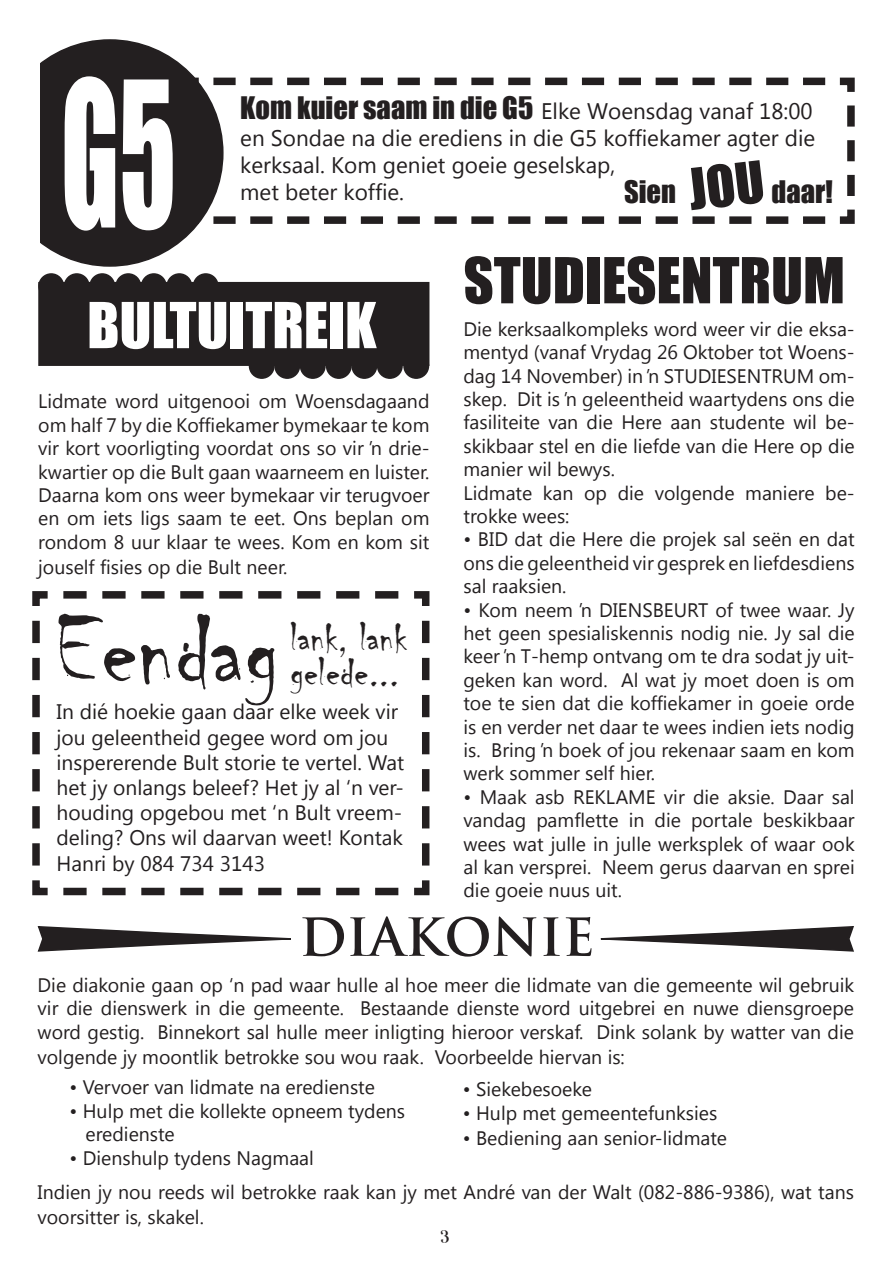
<style>
.page{position:relative;width:893px;height:1263px;background:#fff}
.page>*{position:absolute;margin:0;border:0;box-sizing:border-box;transform-origin:0 0}
.t1{font:187.2px "Impact";color:#fff;scale:.57 1}
.t2{font:108px "Chiller";color:#231f20}
.t3{font:58.5px "Impact";color:#231f20}
.t4{font:58.5px "Impact";color:#fff}
.t5{font:700 51px "Trajan Pro";color:#231f20}
.t6{font:42px/34.5px "Chiller";color:#231f20}
.t7{font:28.5px "Impact";color:#231f20}
.t8{font:22.5px/27px "Lao UI";color:#231f20}
.t9{font:21px/25.2px "Segoe UI";color:#231f20}
.t10{font:21px "Clipper Script Fat Personal Use";color:#231f20}
.t11{font:19.5px/23.4px "Segoe UI";color:#231f20;text-align:justify}
.s1{font-family:"Impact";font-size:28.5px}
</style>
<div class="page">
<div style="left:39px;top:283px;width:390px;height:82px;background:#231f20"></div>
<div style="left:38px;top:282px;width:391px;height:84px;border:2px solid #231f20"></div>
<svg style="left:224px;top:77px;width:631px;height:147px"></svg>
<svg style="left:40px;top:39px;width:184px;height:228px"></svg>
<svg style="left:37px;top:926px;width:254px;height:26px"></svg>
<svg style="left:600px;top:926px;width:254px;height:26px"></svg>
<svg style="left:32px;top:591px;width:398px;height:305px"></svg>
<div style="left:39px;top:274px;width:24px;height:24px;background:#231f20;border-radius:50%"></div>
<div style="left:38px;top:273px;width:26px;height:26px;border:2px solid #231f20;border-radius:50%"></div>
<div style="left:65px;top:274px;width:24px;height:24px;background:#231f20;border-radius:50%"></div>
<div style="left:64px;top:273px;width:26px;height:26px;border:2px solid #231f20;border-radius:50%"></div>
<div style="left:90px;top:274px;width:24px;height:24px;background:#231f20;border-radius:50%"></div>
<div style="left:89px;top:273px;width:26px;height:26px;border:2px solid #231f20;border-radius:50%"></div>
<div style="left:116px;top:274px;width:25px;height:24px;background:#231f20;border-radius:50%"></div>
<div style="left:115px;top:273px;width:26px;height:26px;border:2px solid #231f20;border-radius:50%"></div>
<div style="left:142px;top:274px;width:24px;height:24px;background:#231f20;border-radius:50%"></div>
<div style="left:141px;top:273px;width:26px;height:26px;border:2px solid #231f20;border-radius:50%"></div>
<div style="left:167px;top:274px;width:25px;height:24px;background:#231f20;border-radius:50%"></div>
<div style="left:166px;top:273px;width:26px;height:26px;border:2px solid #231f20;border-radius:50%"></div>
<div style="left:194px;top:274px;width:24px;height:24px;background:#231f20;border-radius:50%"></div>
<div style="left:193px;top:273px;width:26px;height:26px;border:2px solid #231f20;border-radius:50%"></div>
<div style="left:249px;top:354px;width:25px;height:24px;background:#231f20;border-radius:50%"></div>
<div style="left:249px;top:353px;width:26px;height:26px;border:2px solid #231f20;border-radius:50%"></div>
<div style="left:275px;top:354px;width:24px;height:24px;background:#231f20;border-radius:50%"></div>
<div style="left:274px;top:353px;width:26px;height:26px;border:2px solid #231f20;border-radius:50%"></div>
<div style="left:301px;top:354px;width:24px;height:24px;background:#231f20;border-radius:50%"></div>
<div style="left:300px;top:353px;width:26px;height:26px;border:2px solid #231f20;border-radius:50%"></div>
<div style="left:327px;top:354px;width:24px;height:24px;background:#231f20;border-radius:50%"></div>
<div style="left:326px;top:353px;width:26px;height:26px;border:2px solid #231f20;border-radius:50%"></div>
<div style="left:352px;top:354px;width:25px;height:24px;background:#231f20;border-radius:50%"></div>
<div style="left:351px;top:353px;width:26px;height:26px;border:2px solid #231f20;border-radius:50%"></div>
<div style="left:378px;top:354px;width:24px;height:24px;background:#231f20;border-radius:50%"></div>
<div style="left:377px;top:353px;width:26px;height:26px;border:2px solid #231f20;border-radius:50%"></div>
<div style="left:404px;top:354px;width:24px;height:24px;background:#231f20;border-radius:50%"></div>
<div style="left:403px;top:353px;width:26px;height:26px;border:2px solid #231f20;border-radius:50%"></div>
<svg style="left:687px;top:159px;width:77px;height:51px"></svg>
<h1 class="t1" style="left:61px;top:9px;width:204px">G5</h1>
<p class="t8" style="left:240px;top:97px;width:577px"><span class="s1">Kom kuier saam in die G5</span> Elke Woensdag vanaf 18:00 en Sondae na die erediens in die G5 koffiekamer agter die kerksaal. Kom geniet goeie geselskap,<br>met beter koffie.</p>
<h3 class="t7" style="left:624px;top:170px;width:54px">Sien</h3>
<h3 class="t7" style="left:771px;top:170px;width:63px">daar!</h3>
<h3 class="t4" style="left:87px;top:280px;width:291px">BULTUITREIK</h3>
<p class="t11" style="left:38px;top:389px;width:393px">Lidmate word uitgenooi om Woensdagaand om half 7 by die Koffiekamer bymekaar te kom vir kort voorligting voordat ons so vir ŉ drie&shy;kwartier op die Bult gaan waarneem en luister.<br>Daarna kom ons weer bymekaar vir terugvoer en om iets ligs saam te eet. Ons beplan om rondom 8 uur klaar te wees. Kom en kom sit</p>
<p class="t11" style="left:38px;top:554px;width:251px">jouself fisies op die Bult neer.</p>
<h2 class="t2" style="left:54px;top:591px;width:226px">Eendag</h2>
<h3 class="t6" style="left:290px;top:621px;width:118px">lank, lank gelede...</h3>
<p class="t9" style="left:57px;top:698px;width:349px">In dié hoekie gaan daar elke week vir jou geleentheid gegee word om jou inspererende Bult storie te vertel. Wat het jy onlangs beleef? Het jy al ‘n ver&shy;houding opgebou met ‘n Bult vreem&shy;deling? Ons wil daarvan weet! Kontak Hanri by 084 734 3143</p>
<h3 class="t3" style="left:463px;top:235px;width:383px">STUDIESENTRUM</h3>
<p class="t11" style="left:463px;top:316px;width:393px;text-align:left">Die kerksaalkompleks word weer vir die eksa&shy;mentyd (vanaf Vrydag 26 Oktober tot Woens&shy;dag 14 November) in ŉ STUDIESENTRUM om&shy;skep. Dit is ŉ geleentheid waartydens ons die fasiliteite van die Here aan studente wil be&shy;skikbaar stel en die liefde van die Here op die manier wil bewys.<br>Lidmate kan op die volgende maniere be&shy;trokke wees:</p>
<p class="t11" style="left:463px;top:527px;width:393px">• BID dat die Here die projek sal seën en dat ons die geleentheid vir gesprek en liefdesdiens sal raaksien.</p>
<p class="t11" style="left:463px;top:597px;width:393px">• Kom neem ŉ DIENSBEURT of twee waar. Jy het geen spesialiskennis nodig nie. Jy sal die keer ŉ T-hemp ontvang om te dra sodat jy uit&shy;geken kan word. Al wat jy moet doen is om toe te sien dat die koffiekamer in goeie orde is en verder net daar te wees indien iets nodig is. Bring ŉ boek of jou rekenaar saam en kom werk sommer self hier.</p>
<p class="t11" style="left:463px;top:784px;width:393px">• Maak asb REKLAME vir die aksie. Daar sal vandag pamflette in die portale beskikbaar wees wat julle in julle werksplek of waar ook al kan versprei. Neem gerus daarvan en sprei die goeie nuus uit.</p>
<h3 class="t5" style="left:299px;top:905px;width:297px">DIAKONIE</h3>
<p class="t11" style="left:38px;top:972px;width:818px">Die diakonie gaan op ‘n pad waar hulle al hoe meer die lidmate van die gemeente wil gebruik vir die dienswerk in die gemeente. Bestaande dienste word uitgebrei en nuwe diensgroepe word gestig. Binnekort sal hulle meer inligting hieroor verskaf. Dink solank by watter van die</p>
<p class="t11" style="left:38px;top:1044px;width:589px">volgende jy moontlik betrokke sou wou raak. Voorbeelde hiervan is:</p>
<p class="t11" style="left:463px;top:1077px;width:131px">• Siekebesoeke</p>
<p class="t11" style="left:463px;top:1100px;width:256px">• Hulp met gemeentefunksies</p>
<p class="t11" style="left:463px;top:1125px;width:266px">• Bediening aan senior-lidmate</p>
<p class="t11" style="left:38px;top:1178px;width:818px;line-height:25.2px">Indien jy nou reeds wil betrokke raak kan jy met André van der Walt (082-886-9386), wat tans voorsitter is, skakel.</p>
<p class="t11" style="left:70px;top:1075px;width:307px">• Vervoer van lidmate na eredienste</p>
<p class="t11" style="left:86px;top:1098px;width:321px;text-indent:-16px">• Hulp met die kollekte opneem tydens eredienste</p>
<p class="t11" style="left:70px;top:1145px;width:246px">• Dienshulp tydens Nagmaal</p>
<p class="t10" style="left:441px;top:1223px;width:10px">3</p>
</div>
